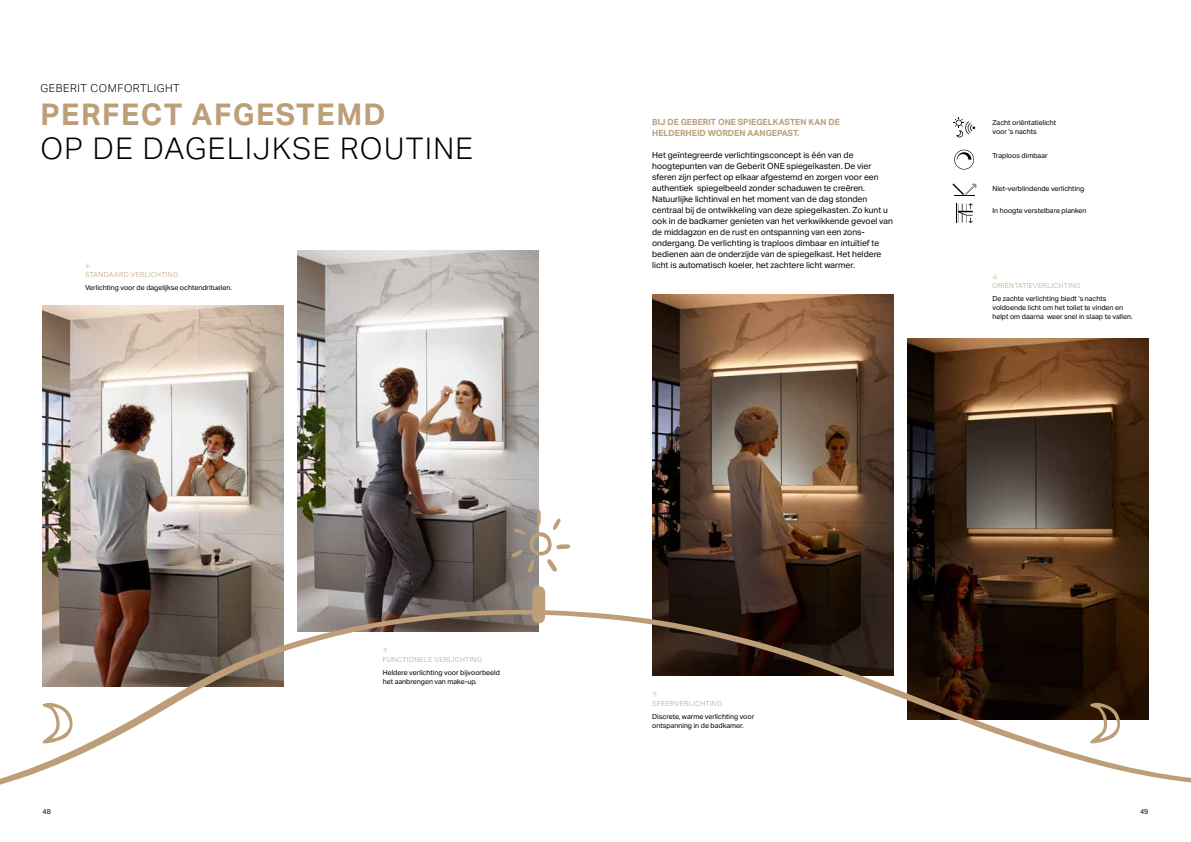
<style>
.page{position:relative;width:1191px;height:842px;background:#fff}
.page>*{position:absolute;margin:0;border:0;box-sizing:border-box;transform-origin:0 0}
.t1{font:300 30px "Aktiv Grotesk Geberit";letter-spacing:.05em;color:#000}
.t2{font:700 30px "Aktiv Grotesk Geberit";letter-spacing:.05em;color:#bc9e78}
.t3{font:300 11px "Aktiv Grotesk Geberit";letter-spacing:.05em;color:#000}
.t4{font:8.5px/11px "Aktiv Grotesk Geberit";color:#000}
.t5{font:700 8.5px/11px "Aktiv Grotesk Geberit";color:#bc9e78}
.t6{font:7px/9px "Aktiv Grotesk Geberit";color:#000}
.t7{font:300 7px/9px "Aktiv Grotesk Geberit";letter-spacing:.05em;color:#bc9e78}
</style>
<div class="page">
<img style="left:43px;top:306px;width:240px;height:304px">
<img style="left:907px;top:339px;width:241px;height:271px">
<img style="left:298px;top:251px;width:241px;height:359px">
<img style="left:652px;top:295px;width:241px;height:315px">
<svg style="left:0;top:610px;width:1191px;height:175px"></svg>
<svg style="left:1089px;top:703px;width:31px;height:40px"></svg>
<svg style="left:42px;top:703px;width:31px;height:40px"></svg>
<svg style="left:512px;top:510px;width:58px;height:62px"></svg>
<svg style="left:532px;top:586px;width:13px;height:37px"></svg>
<svg style="left:953px;top:118px;width:22px;height:19px"></svg>
<svg style="left:954px;top:150px;width:20px;height:20px"></svg>
<svg style="left:952px;top:183px;width:24px;height:13px"></svg>
<svg style="left:956px;top:203px;width:16px;height:20px"></svg>
<p class="t3" style="left:40px;top:82px;width:141px">GEBERIT COMFORTLIGHT</p>
<h1 class="t2" style="left:40px;top:96px;width:347px">PERFECT AFGESTEMD</h1>
<h1 class="t1" style="left:40px;top:131px;width:434px">OP DE DAGELIJKSE ROUTINE</h1>
<p class="t7" style="left:85px;top:261px;width:94px">↓<br>STANDAARD VERLICHTING</p>
<p class="t6" style="left:85px;top:283px;width:148px">Verlichting voor de dagelijkse ochtendrituelen.</p>
<p class="t7" style="left:383px;top:646px;width:100px">↑<br>FUNCTIONELE VERLICHTING</p>
<p class="t6" style="left:383px;top:668px;width:119px">Heldere verlichting voor bijvoorbeeld het aanbrengen van make-up.</p>
<p class="t5" style="left:652px;top:117px;width:189px">BIJ DE GEBERIT ONE SPIEGELKASTEN KAN DE<br>HELDERHEID WORDEN AANGEPAST.</p>
<p class="t4" style="left:652px;top:150px;width:242px">Het geïntegreerde verlichtingsconcept is één van de hoogtepunten van de Geberit ONE spiegelkasten. De vier sferen zijn perfect op elkaar afgestemd en zorgen voor een authentiek spiegelbeeld zonder schaduwen te creëren.<br>Natuurlijke lichtinval en het moment van de dag stonden centraal bij de ontwikkeling van deze spiegelkasten. Zo kunt u ook in de badkamer genieten van het verkwikkende gevoel van de middagzon en de rust en ontspanning van een zons&shy;ondergang. De verlichting is traploos dimbaar en intuïtief te bedienen aan de onderzijde van de spiegelkast. Het heldere licht is automatisch koeler, het zachtere licht warmer.</p>
<p class="t6" style="left:992px;top:118px;width:65px">Zacht oriëntatielicht voor 's nachts</p>
<p class="t6" style="left:992px;top:151px;width:57px">Traploos dimbaar</p>
<p class="t6" style="left:992px;top:184px;width:93px">Niet-verblindende verlichting</p>
<p class="t6" style="left:992px;top:206px;width:96px">In hoogte verstelbare planken</p>
<p class="t7" style="left:992px;top:272px;width:90px">↓<br>ORIËNTATIEVERLICHTING</p>
<p class="t6" style="left:992px;top:294px;width:142px">De zachte verlichting biedt ’s nachts voldoende licht om het toilet te vinden en helpt om daarna weer snel in slaap te vallen.</p>
<p class="t7" style="left:652px;top:690px;width:71px">↑<br>SFEERVERLICHTING</p>
<p class="t6" style="left:652px;top:712px;width:104px">Discrete, warme verlichting voor ontspanning in de badkamer.</p>
<p class="t6" style="left:43px;top:807px;width:10px">48</p>
<p class="t6" style="left:1140px;top:807px;width:10px">49</p>
</div>
